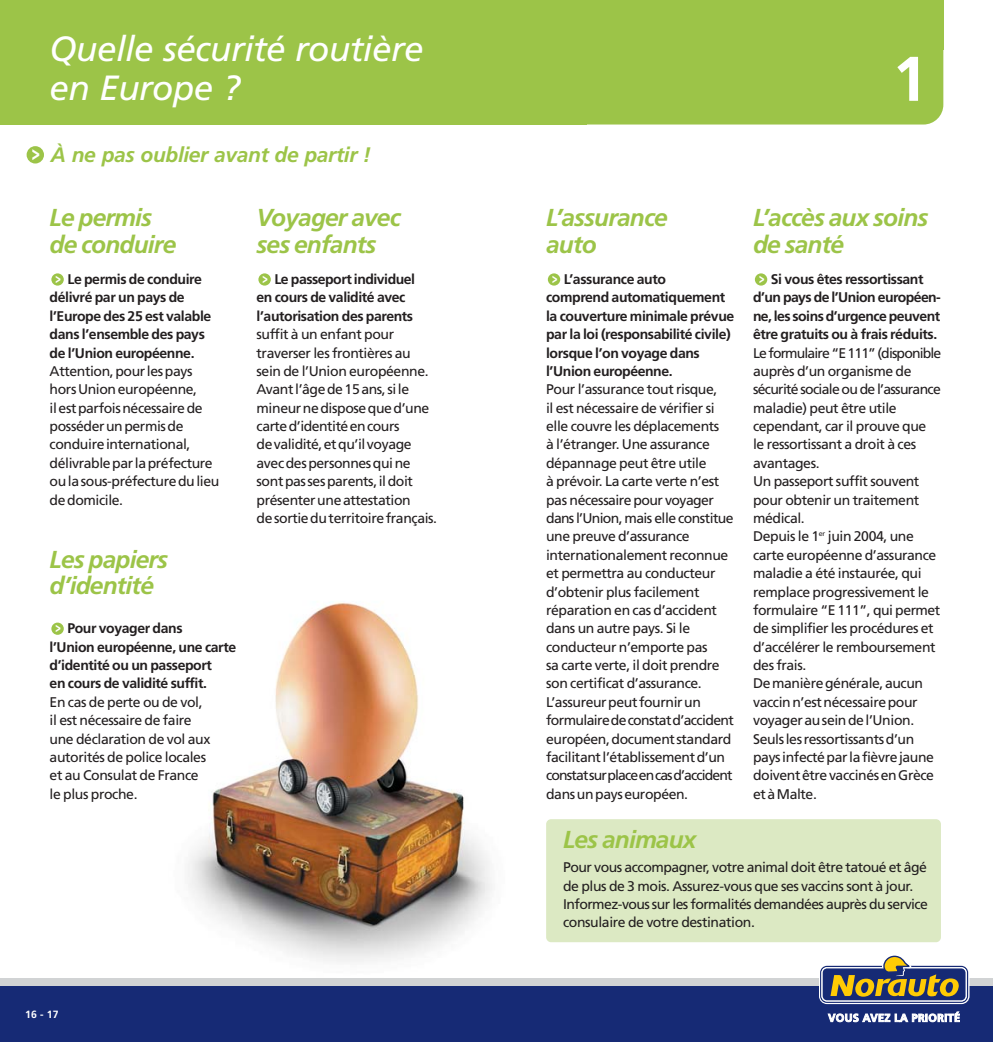
<style>
.page{position:relative;width:993px;height:1042px;background:#fff}
.page>*{position:absolute;margin:0;border:0;box-sizing:border-box;transform-origin:0 0}
.t1{font:700 63px "Frutiger";color:#fff}
.t2{font:italic 35px/38.5px "Frutiger";letter-spacing:-.015em;color:#fff}
.t3{font:italic 700 24.5px/26.2px "Frutiger";letter-spacing:-.035em;color:#9cc448}
.t4{font:italic 700 21px "Frutiger";letter-spacing:-.015em;color:#9cc448}
.t5{font:14px/18.4px "Frutiger";letter-spacing:-.03em;color:#231f20}
.t6{font:700 14px/18.4px "Frutiger";letter-spacing:-.03em;color:#231f20}
.t7{font:900 14px "Frutiger";color:#fff;scale:.65 1}
.t8{font:700 10.5px "Frutiger";color:#fff}
.s1{font-weight:900;font-style:normal;color:#fff}
</style>
<div class="page">
<img style="left:188px;top:601px;width:304px;height:361px">
<div style="left:586px;top:50px;width:357px;height:75px;background:#9cc448"></div>
<div style="left:0;top:0;width:586px;height:125px;background:#9cc448"></div>
<div style="left:0;top:0;width:943px;height:50px;background:#9cc448"></div>
<div style="left:27px;top:146px;width:17px;height:17px;background:#9cc448;border-radius:50%"></div>
<div style="left:51px;top:622px;width:13px;height:13px;background:#9cc448;border-radius:50%"></div>
<svg style="left:51px;top:273px;width:13px;height:13px"></svg>
<div style="left:258px;top:273px;width:13px;height:13px;background:#9cc448;border-radius:50%"></div>
<div style="left:547px;top:273px;width:13px;height:13px;background:#9cc448;border-radius:50%"></div>
<div style="left:754px;top:273px;width:13px;height:13px;background:#9cc448;border-radius:50%"></div>
<div style="left:0;top:978px;width:992px;height:14px;background:#d1d3d4"></div>
<div style="left:0;top:987px;width:992px;height:55px;background:#162a75"></div>
<div style="left:546px;top:819px;width:394px;height:123px;background:#dce9c3;border-radius:5px"></div>
<svg style="left:827px;top:1011px;width:132px;height:11px"></svg>
<svg style="left:818px;top:964px;width:151px;height:40px"></svg>
<div style="left:819px;top:966px;width:148px;height:37px;border:1px solid #162a75;border-radius:6px"></div>
<svg style="left:821px;top:955px;width:145px;height:46px"></svg>
<h2 class="t2" style="left:50px;top:33px;width:375px">Quelle sécurité routière en Europe ?</h2>
<h3 class="t4" style="left:32px;top:146px;width:340px"><span class="s1">&gt;</span> À ne pas oublier avant de partir !</h3>
<h3 class="t3" style="left:50px;top:207px;width:128px">Le permis de conduire</h3>
<p class="t6" style="left:50px;top:271px;width:163px;text-indent:18px">Le permis de conduire délivré par un pays de l’Europe des 25 est valable dans l’ensemble des pays de l’Union européenne.</p>
<p class="t5" style="left:50px;top:363px;width:171px">Attention, pour les pays hors Union européenne,<br>il est parfois nécessaire de posséder un permis de conduire international, délivrable par la préfecture ou la sous-préfecture du lieu de domicile.</p>
<p class="t7" style="left:56px;top:272px;width:10px">&gt;</p>
<h3 class="t3" style="left:50px;top:548px;width:120px">Les papiers d’identité</h3>
<p class="t6" style="left:50px;top:620px;width:188px;text-indent:18px">Pour voyager dans<br>l’Union européenne, une carte d’identité ou un passeport<br>en cours de validité suffit.</p>
<p class="t5" style="left:50px;top:694px;width:162px">En cas de perte ou de vol, il est nécessaire de faire une déclaration de vol aux autorités de police locales et au Consulat de France le plus proche.</p>
<p class="t7" style="left:56px;top:621px;width:10px">&gt;</p>
<h3 class="t3" style="left:256px;top:207px;width:145px">Voyager avec ses enfants</h3>
<p class="t6" style="left:256px;top:271px;width:160px;text-indent:18px">Le passeport individuel en cours de validité avec l’autorisation des parents</p>
<p class="t5" style="left:256px;top:326px;width:182px">suffit à un enfant pour traverser les frontières au sein de l’Union européenne.<br>Avant l’âge de 15 ans, si le mineur ne dispose que d’une carte d’identité en cours<br>de validité,et qu’il voyage avec des personnes qui ne sont pas ses parents, il doit présenter une attestation<br>de sortie du territoire français.</p>
<p class="t7" style="left:262px;top:272px;width:10px">&gt;</p>
<p class="t8" style="left:25px;top:1010px;width:35px">16 - 17</p>
<h1 class="t1" style="left:892px;top:54px;width:37px">1</h1>
<h3 class="t3" style="left:546px;top:207px;width:123px">L’assurance auto</h3>
<p class="t6" style="left:546px;top:271px;width:189px;text-indent:18px">L’assurance auto<br>comprend automatiquement la couverture minimale prévue par la loi (responsabilité civile) lorsque l’on voyage dans l’Union européenne.</p>
<p class="t5" style="left:546px;top:381px;width:189px">Pour l’assurance tout risque,<br>il est nécessaire de vérifier si elle couvre les déplacements<br>à l’étranger. Une assurance dépannage peut être utile<br>à prévoir. La carte verte n’est pas nécessaire pour voyager dans l’Union, mais elle constitue une preuve d’assurance internationalement reconnue et permettra au conducteur d’obtenir plus facilement réparation en cas d’accident dans un autre pays. Si le conducteur n’emporte pas<br>sa carte verte, il doit prendre son certificat d’assurance.<br>L’assureur peut fournir un formulaire de constat d’accident européen, document standard facilitant l’établissement d’un constat sur place en cas d’accident dans un pays européen.</p>
<p class="t7" style="left:552px;top:272px;width:10px">&gt;</p>
<h3 class="t3" style="left:752px;top:207px;width:177px">L’accès aux soins de santé</h3>
<p class="t6" style="left:752px;top:271px;width:189px;text-align:center">Si vous êtes ressortissant<br>d’un pays de l’Union européen&shy;ne, les soins d’urgence peuvent être gratuits ou à frais réduits.</p>
<p class="t5" style="left:752px;top:345px;width:190px">Le formulaire “E 111” (disponible auprès d’un organisme de sécurité sociale ou de l’assurance maladie) peut être utile cependant, car il prouve que<br>le ressortissant a droit à ces avantages.<br>Un passeport suffit souvent pour obtenir un traitement médical.<br>Depuis le 1<sup>er</sup> juin 2004, une carte européenne d’assurance maladie a été instaurée, qui remplace progressivement le formulaire “E 111”, qui permet de simplifier les procédures et d’accélérer le remboursement des frais.<br>De manière générale, aucun vaccin n’est nécessaire pour voyager au sein de l’Union.<br>Seuls les ressortissants d’un pays infecté par la fièvre jaune doivent être vaccinés en Grèce et à Malte.</p>
<p class="t7" style="left:758px;top:272px;width:10px">&gt;</p>
<h3 class="t3" style="left:563px;top:828px;width:135px">Les animaux</h3>
<p class="t5" style="left:563px;top:859px;width:366px">Pour vous accompagner, votre animal doit être tatoué et âgé de plus de 3 mois. Assurez-vous que ses vaccins sont à jour.<br>Informez-vous sur les formalités demandées auprès du service consulaire de votre destination.</p>
</div>
